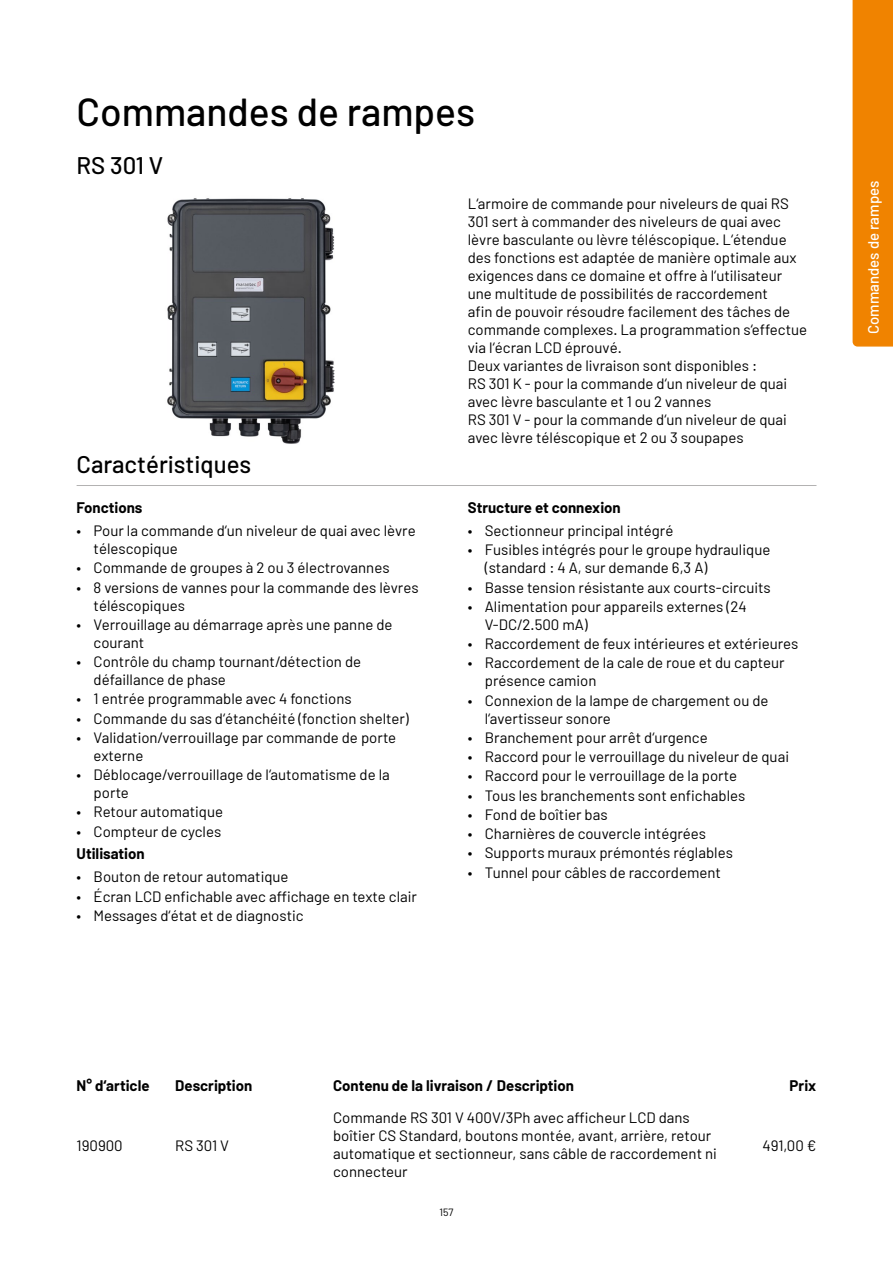
<style>
.page{position:relative;width:893px;height:1263px;background:#fff}
.page>*{position:absolute;margin:0;border:0;box-sizing:border-box;transform-origin:0 0}
.t1{font:500 39px "Barlow";color:#000}
.t2{font:500 24px "Barlow";color:#000}
.t3{font:15px/18px "Barlow";color:#000}
.t4{font:700 15px "Barlow";color:#000}
.t5{font:500 15px "Barlow";color:#fff}
.t6{font:10.5px "Barlow";color:#000}
</style>
<div class="page">
<div style="left:853px;top:0;width:40px;height:347px;background:#f08300"></div>
<hr style="left:77px;top:485px;width:739px;height:1px;background:#b3b2b2">
<img style="left:167px;top:198px;width:168px;height:246px">
<h1 class="t1" style="left:77px;top:88px;width:400px">Commandes de rampes</h1>
<h2 class="t2" style="left:77px;top:151px;width:88px">RS 301 V</h2>
<h2 class="t2" style="left:77px;top:450px;width:176px">Caractéristiques</h2>
<p class="t4" style="left:77px;top:498px;width:67px">Fonctions</p>
<p class="t3" style="left:94px;top:521px;width:324px;text-indent:-17px">• Pour la commande d‘un niveleur de quai avec lèvre télescopique</p>
<p class="t3" style="left:77px;top:559px;width:314px">• Commande de groupes à 2 ou 3 électrovannes</p>
<p class="t3" style="left:94px;top:578px;width:326px;text-indent:-17px">• 8 versions de vannes pour la commande des lèvres téléscopiques</p>
<p class="t3" style="left:94px;top:615px;width:300px;text-indent:-17px">• Verrouillage au démarrage après une panne de courant</p>
<p class="t3" style="left:94px;top:652px;width:269px;text-indent:-17px">• Contrôle du champ tournant/détection de défaillance de phase</p>
<p class="t3" style="left:77px;top:690px;width:277px">• 1 entrée programmable avec 4 fonctions</p>
<p class="t3" style="left:77px;top:709px;width:334px">• Commande du sas d‘étanchéité (fonction shelter)</p>
<p class="t3" style="left:94px;top:728px;width:304px;text-indent:-17px">• Validation/verrouillage par commande de porte externe</p>
<p class="t3" style="left:94px;top:765px;width:298px;text-indent:-17px">• Déblocage/verrouillage de l‘automatisme de la porte</p>
<p class="t3" style="left:77px;top:803px;width:148px">• Retour automatique</p>
<p class="t3" style="left:77px;top:822px;width:146px">• Compteur de cycles</p>
<p class="t4" style="left:77px;top:844px;width:70px">Utilisation</p>
<p class="t3" style="left:77px;top:868px;width:214px">• Bouton de retour automatique</p>
<p class="t3" style="left:77px;top:887px;width:342px">• Écran LCD enfichable avec affichage en texte clair</p>
<p class="t3" style="left:77px;top:906px;width:229px">• Messages d‘état et de diagnostic</p>
<p class="t3" style="left:468px;top:194px;width:341px">L‘armoire de commande pour niveleurs de quai RS 301 sert à commander des niveleurs de quai avec lèvre basculante ou lèvre téléscopique. L‘étendue des fonctions est adaptée de manière optimale aux exigences dans ce domaine et offre à l‘utilisateur une multitude de possibilités de raccordement<br>afin de pouvoir résoudre facilement des tâches de commande complexes. La programmation s‘effectue via l‘écran LCD éprouvé.<br>Deux variantes de livraison sont disponibles :<br>RS 301 K - pour la commande d‘un niveleur de quai avec lèvre basculante et 1 ou 2 vannes<br>RS 301 V - pour la commande d‘un niveleur de quai avec lèvre téléscopique et 2 ou 3 soupapes</p>
<p class="t4" style="left:468px;top:498px;width:155px">Structure et connexion</p>
<p class="t3" style="left:468px;top:521px;width:207px">• Sectionneur principal intégré</p>
<p class="t3" style="left:485px;top:541px;width:287px;text-indent:-17px">• Fusibles intégrés pour le groupe hydraulique (standard : 4 A, sur demande 6,3 A)</p>
<p class="t3" style="left:468px;top:578px;width:304px">• Basse tension résistante aux courts-circuits</p>
<p class="t3" style="left:485px;top:597px;width:263px;text-indent:-17px">• Alimentation pour appareils externes (24<br>V-DC/2.500 mA)</p>
<p class="t3" style="left:468px;top:634px;width:332px">• Raccordement de feux intérieures et extérieures</p>
<p class="t3" style="left:485px;top:654px;width:301px;text-indent:-17px">• Raccordement de la cale de roue et du capteur présence camion</p>
<p class="t3" style="left:485px;top:691px;width:285px;text-indent:-17px">• Connexion de la lampe de chargement ou de l‘avertisseur sonore</p>
<p class="t3" style="left:468px;top:728px;width:241px">• Branchement pour arrêt d‘urgence</p>
<p class="t3" style="left:468px;top:747px;width:323px">• Raccord pour le verrouillage du niveleur de quai</p>
<p class="t3" style="left:468px;top:767px;width:271px">• Raccord pour le verrouillage de la porte</p>
<p class="t3" style="left:468px;top:786px;width:279px">• Tous les branchements sont enfichables</p>
<p class="t3" style="left:468px;top:805px;width:141px">• Fond de boîtier bas</p>
<p class="t3" style="left:468px;top:824px;width:240px">• Charnières de couvercle intégrées</p>
<p class="t3" style="left:468px;top:843px;width:267px">• Supports muraux prémontés réglables</p>
<p class="t3" style="left:468px;top:863px;width:255px">• Tunnel pour câbles de raccordement</p>
<p class="t5" style="left:864px;top:334px;width:155px;rotate:-90deg">Commandes de rampes</p>
<p class="t4" style="left:77px;top:1076px;width:75px">N° d‘article</p>
<p class="t4" style="left:175px;top:1076px;width:79px">Description</p>
<p class="t4" style="left:333px;top:1076px;width:242px">Contenu de la livraison / Description</p>
<p class="t4" style="left:790px;top:1076px;width:28px">Prix</p>
<p class="t3" style="left:333px;top:1108px;width:385px">Commande RS 301 V 400V/3Ph avec afficheur LCD dans boîtier CS Standard, boutons montée, avant, arrière, retour automatique et sectionneur, sans câble de raccordement ni connecteur</p>
<p class="t3" style="left:175px;top:1136px;width:55px">RS 301 V</p>
<p class="t3" style="left:77px;top:1136px;width:48px">190900</p>
<p class="t3" style="left:763px;top:1136px;width:55px">491,00 €</p>
<p class="t6" style="left:439px;top:1206px;width:15px">157</p>
</div>
